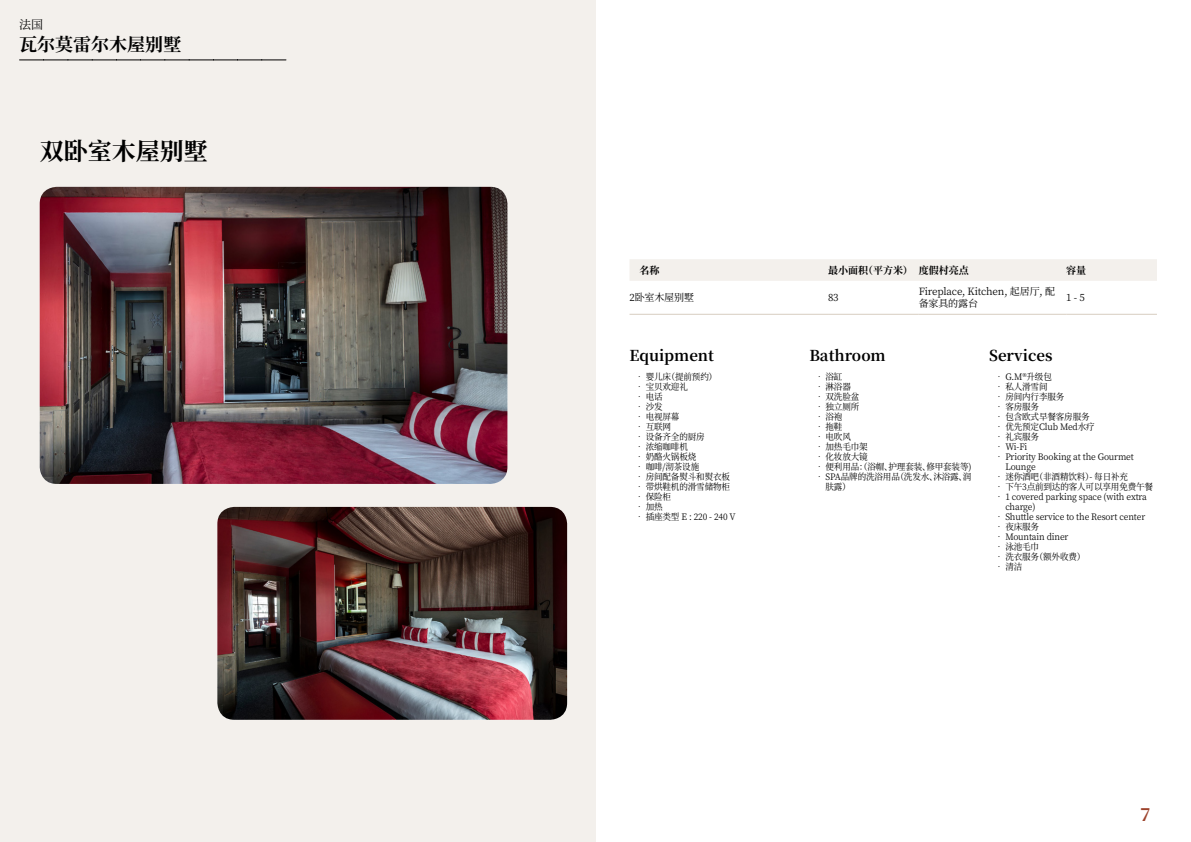
<style>
.page{position:relative;width:1191px;height:842px;background:#fff}
.page>*{position:absolute;margin:0;border:0;box-sizing:border-box;transform-origin:0 0}
.t1{font:700 24px "Noto Serif SC";color:#000}
.t2{font:700 18px "Noto Serif SC";color:#000}
.t3{font:700 18px "Noto Serif SC";color:#9d432c}
.t4{font:700 15px "Noto Serif SC";color:#000}
.t5{font:12px "Noto Serif SC";color:#000}
.t6{font:10px/12px "Noto Serif SC";letter-spacing:-.015em;color:#000}
.t7{font:700 10px "Noto Serif SC";color:#000}
.t8{font:9px/10px "Noto Serif SC";letter-spacing:-.015em;color:#000;scale:.95 1}
</style>
<div class="page">
<div style="left:0;top:0;width:595px;height:842px;background:#f3f0ec"></div>
<img style="left:40px;top:187px;width:467px;height:297px">
<img style="left:217px;top:507px;width:350px;height:213px">
<svg style="left:20px;top:60px;width:266px;height:1px"></svg>
<div style="left:630px;top:259px;width:527px;height:22px;background:#f3f0ec"></div>
<hr style="left:629px;top:314px;width:199px;height:1px;background:#d7cdc1">
<hr style="left:828px;top:314px;width:90px;height:1px;background:#d7cdc1">
<hr style="left:918px;top:314px;width:148px;height:1px;background:#d7cdc1">
<hr style="left:1066px;top:314px;width:91px;height:1px;background:#d7cdc1">
<h3 class="t5" style="left:19px;top:17px;width:25px">法国</h3>
<h2 class="t2" style="left:19px;top:34px;width:164px">瓦尔莫雷尔木屋别墅</h2>
<h1 class="t1" style="left:40px;top:137px;width:169px">双卧室木屋别墅</h1>
<p class="t7" style="left:639px;top:264px;width:21px">名称</p>
<p class="t7" style="left:828px;top:264px;width:142px">最小面积（平方米）度假村亮点</p>
<p class="t7" style="left:1066px;top:264px;width:21px">容量</p>
<p class="t6" style="left:629px;top:292px;width:66px">2卧室木屋别墅</p>
<p class="t6" style="left:828px;top:292px;width:12px">83</p>
<p class="t6" style="left:918px;top:286px;width:138px">Fireplace, Kitchen, 起居厅, 配备家具的露台</p>
<p class="t6" style="left:1066px;top:292px;width:20px">1 - 5</p>
<h3 class="t4" style="left:629px;top:347px;width:86px">Equipment</h3>
<p class="t8" style="left:635px;top:371px;width:88px">• 婴儿床（提前预约）</p>
<p class="t8" style="left:635px;top:381px;width:57px">• 宝贝欢迎礼</p>
<p class="t8" style="left:635px;top:391px;width:30px">• 电话</p>
<p class="t8" style="left:635px;top:401px;width:30px">• 沙发</p>
<p class="t8" style="left:635px;top:411px;width:48px">• 电视屏幕</p>
<p class="t8" style="left:635px;top:421px;width:39px">• 互联网</p>
<p class="t8" style="left:635px;top:431px;width:75px">• 设备齐全的厨房</p>
<p class="t8" style="left:635px;top:441px;width:57px">• 浓缩咖啡机</p>
<p class="t8" style="left:635px;top:451px;width:66px">• 奶酪火锅板烧</p>
<p class="t8" style="left:635px;top:461px;width:69px">• 咖啡/沏茶设施</p>
<p class="t8" style="left:635px;top:471px;width:101px">• 房间配备熨斗和熨衣板</p>
<p class="t8" style="left:635px;top:481px;width:101px">• 带烘鞋机的滑雪储物柜</p>
<p class="t8" style="left:635px;top:491px;width:39px">• 保险柜</p>
<p class="t8" style="left:635px;top:501px;width:30px">• 加热</p>
<p class="t8" style="left:635px;top:511px;width:107px">• 插座类型 E : 220 - 240 V</p>
<h3 class="t4" style="left:809px;top:347px;width:78px">Bathroom</h3>
<p class="t8" style="left:815px;top:371px;width:30px">• 浴缸</p>
<p class="t8" style="left:815px;top:381px;width:39px">• 淋浴器</p>
<p class="t8" style="left:815px;top:391px;width:48px">• 双洗脸盆</p>
<p class="t8" style="left:815px;top:401px;width:48px">• 独立厕所</p>
<p class="t8" style="left:815px;top:411px;width:30px">• 浴袍</p>
<p class="t8" style="left:815px;top:421px;width:30px">• 拖鞋</p>
<p class="t8" style="left:815px;top:431px;width:39px">• 电吹风</p>
<p class="t8" style="left:815px;top:441px;width:57px">• 加热毛巾架</p>
<p class="t8" style="left:815px;top:451px;width:57px">• 化妆放大镜</p>
<p class="t8" style="left:815px;top:461px;width:166px">• 便利用品：（浴帽、护理套装、修甲套装等)</p>
<p class="t8" style="left:825px;top:471px;width:155px;text-indent:-10px">• SPA品牌的洗浴用品（洗发水、沐浴露、润肤露）</p>
<h3 class="t4" style="left:989px;top:347px;width:65px">Services</h3>
<p class="t8" style="left:994px;top:371px;width:62px">• G.M®升级包</p>
<p class="t8" style="left:994px;top:381px;width:57px">• 私人滑雪间</p>
<p class="t8" style="left:994px;top:391px;width:75px">• 房间内行李服务</p>
<p class="t8" style="left:994px;top:401px;width:48px">• 客房服务</p>
<p class="t8" style="left:994px;top:411px;width:101px">• 包含欧式早餐客房服务</p>
<p class="t8" style="left:994px;top:421px;width:107px">• 优先预定Club Med水疗</p>
<p class="t8" style="left:994px;top:431px;width:48px">• 礼宾服务</p>
<p class="t8" style="left:994px;top:441px;width:36px">• Wi-Fi</p>
<p class="t8" style="left:1005px;top:451px;width:137px;text-indent:-10px">• Priority Booking at the Gourmet<br>Lounge</p>
<p class="t8" style="left:994px;top:471px;width:142px">• 迷你酒吧（非酒精饮料）- 每日补充</p>
<p class="t8" style="left:994px;top:481px;width:168px">• 下午3点前到达的客人可以享用免费午餐</p>
<p class="t8" style="left:1005px;top:491px;width:151px;text-indent:-10px">• 1 covered parking space (with extra charge)</p>
<p class="t8" style="left:994px;top:511px;width:160px">• Shuttle service to the Resort center</p>
<p class="t8" style="left:994px;top:521px;width:48px">• 夜床服务</p>
<p class="t8" style="left:994px;top:531px;width:79px">• Mountain diner</p>
<p class="t8" style="left:994px;top:541px;width:48px">• 泳池毛巾</p>
<p class="t8" style="left:994px;top:551px;width:97px">• 洗衣服务（额外收费）</p>
<p class="t8" style="left:994px;top:561px;width:30px">• 清洁</p>
<h2 class="t3" style="left:1140px;top:804px;width:12px">7</h2>
</div>
